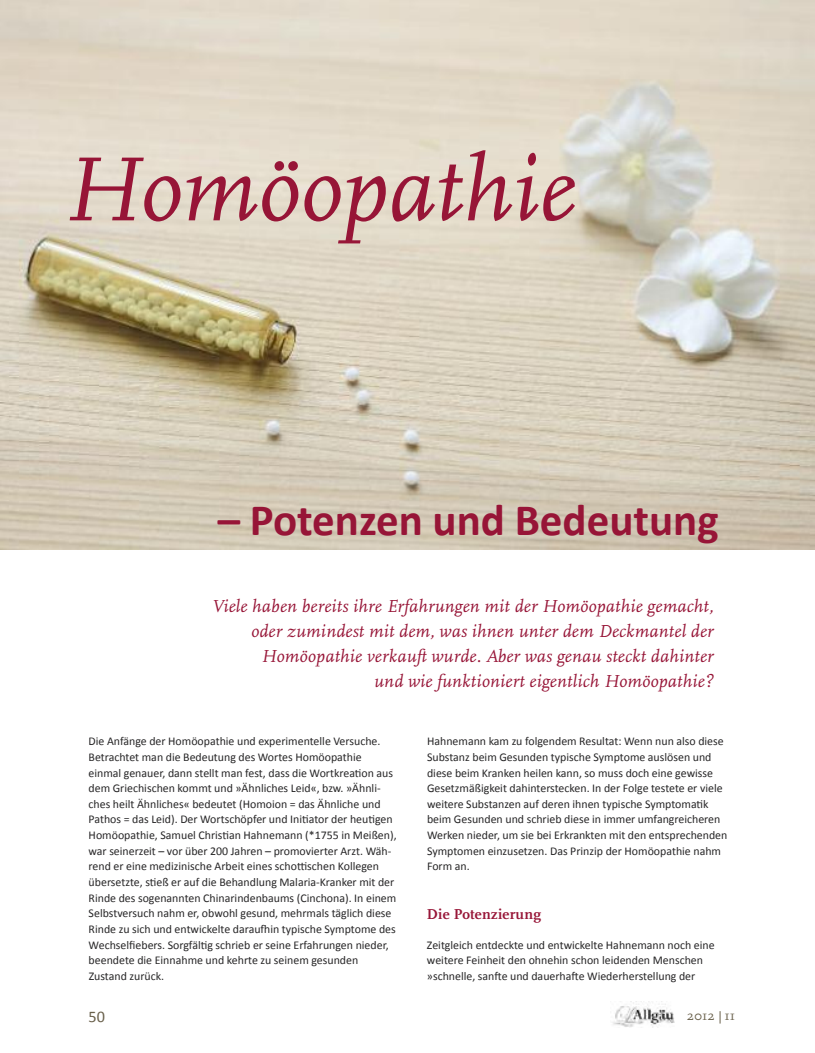
<style>
.page{position:relative;width:815px;height:1053px;background:#fff}
.page>*{position:absolute;margin:0;border:0;box-sizing:border-box;transform-origin:0 0}
.t1{font:italic 95px "Scala";color:#971537}
.t2{font:700 45px "Calibri";color:#971537}
.t3{font:italic 18.12px/25px "Scala";letter-spacing:.015em;color:#971537;text-align:right}
.t4{font:16.25px "Calibri";color:#69604b}
.t5{font:700 15px "Scala";letter-spacing:.015em;color:#971537}
.t6{font:13.75px "Scala";color:#69604b}
.t7{font:11.88px/15.6px "Calibri";color:#272627}
</style>
<div class="page">
<img style="left:0;top:0;width:815px;height:549px">
<img style="left:612px;top:1001px;width:63px;height:26px">
<svg style="left:720px;top:1011px;width:1px;height:12px"></svg>
<h1 class="t1" style="left:62px;top:132px;width:514px">Homöopathie</h1>
<h2 class="t2" style="left:218px;top:492px;width:503px">– Potenzen und Bedeutung</h2>
<h3 class="t3" style="left:212px;top:593px;width:503px">Viele haben bereits ihre Erfahrungen mit der Homöopathie gemacht, oder zumindest mit dem, was ihnen unter dem Deckmantel der Homöopathie verkauft wurde. Aber was genau steckt dahinter<br>und wie funktioniert eigentlich Homöopathie?</h3>
<p class="t7" style="left:89px;top:733px;width:310px">Die Anfänge der Homöopathie und experimentelle Versuche.<br>Betrachtet man die Bedeutung des Wortes Homöopathie einmal genauer, dann stellt man fest, dass die Wortkreation aus dem Griechischen kommt und »Ähnliches Leid«, bzw. »Ähnli&shy;ches heilt Ähnliches« bedeutet (Homoion = das Ähnliche und Pathos = das Leid). Der Wortschöpfer und Initiator der heutigen Homöopathie, Samuel Christian Hahnemann (*1755 in Meißen), war seinerzeit – vor über 200 Jahren – promovierter Arzt. Wäh&shy;rend er eine medizinische Arbeit eines schottischen Kollegen übersetzte, stieß er auf die Behandlung Malaria-Kranker mit der Rinde des sogenannten Chinarindenbaums (Cinchona). In einem Selbstversuch nahm er, obwohl gesund, mehrmals täglich diese Rinde zu sich und entwickelte daraufhin typische Symptome des Wechselfiebers. Sorgfältig schrieb er seine Erfahrungen nieder, beendete die Einnahme und kehrte zu seinem gesunden Zustand zurück.</p>
<p class="t7" style="left:427px;top:733px;width:302px">Hahnemann kam zu folgendem Resultat: Wenn nun also diese Substanz beim Gesunden typische Symptome auslösen und diese beim Kranken heilen kann, so muss doch eine gewisse Gesetzmäßigkeit dahinterstecken. In der Folge testete er viele weitere Substanzen auf deren ihnen typische Symptomatik beim Gesunden und schrieb diese in immer umfangreicheren Werken nieder, um sie bei Erkrankten mit den entsprechenden Symptomen einzusetzen. Das Prinzip der Homöopathie nahm Form an.</p>
<p class="t5" style="left:427px;top:905px;width:115px">Die Potenzierung</p>
<p class="t7" style="left:427px;top:936px;width:289px">Zeitgleich entdeckte und entwickelte Hahnemann noch eine weitere Feinheit den ohnehin schon leidenden Menschen »schnelle, sanfte und dauerhafte Wiederherstellung der</p>
<h3 class="t4" style="left:89px;top:1006px;width:18px">50</h3>
<p class="t6" style="left:687px;top:1007px;width:50px">2012 11</p>
</div>
